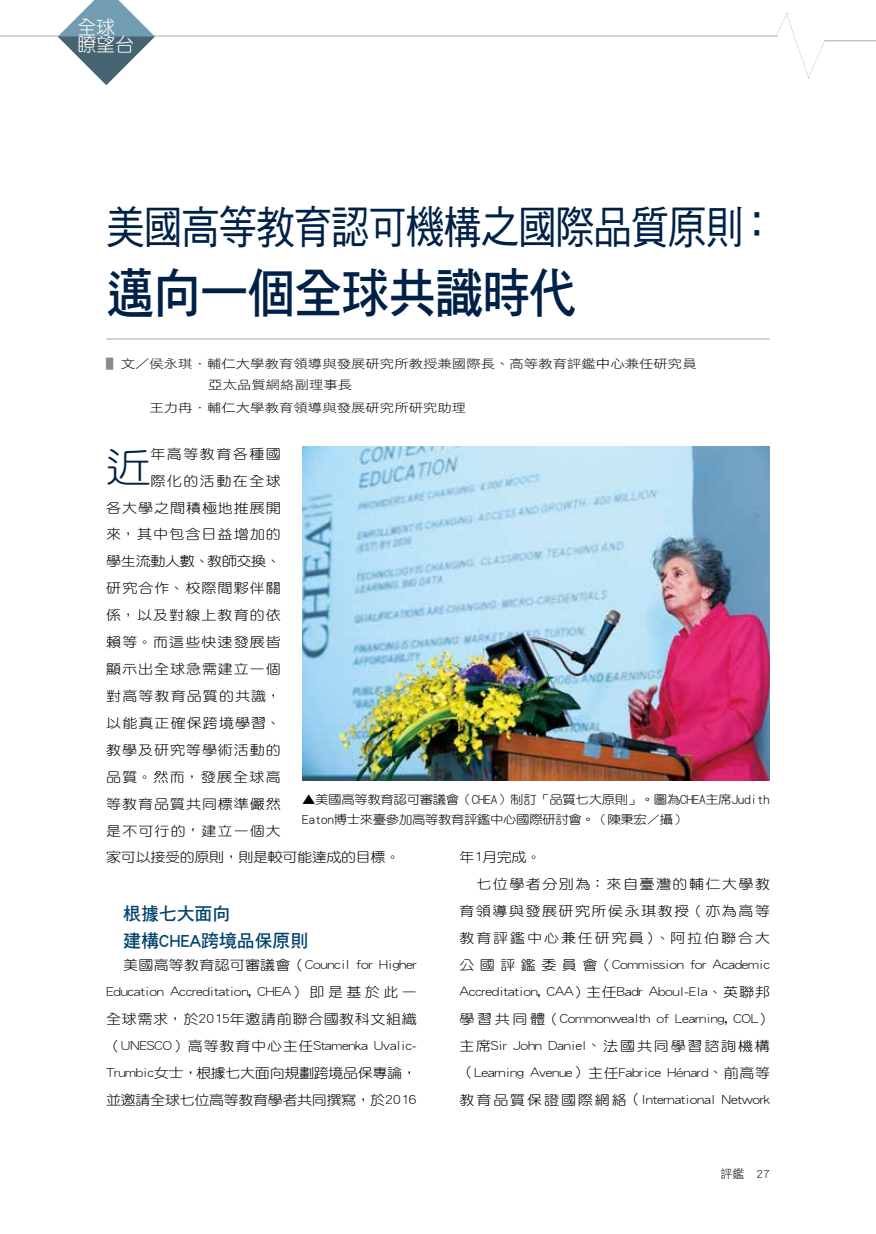
<style>
.page{position:relative;width:876px;height:1234px;background:#fff}
.page>*{position:absolute;margin:0;border:0;box-sizing:border-box;transform-origin:0 0}
.t1{font:53.85px "DF Hei Std W7";letter-spacing:-.03em;color:#002147;scale:.9 1}
.t2{font:44.85px "DF Hei Std W5";letter-spacing:-.04em;color:#002147;scale:.87 1}
.t3{font:40.35px "DF Yuan Lt HK BF";color:#002147;scale:1.12 1}
.t4{font:19.2px/16.8px "DF Yuan Lt HK BF";color:#fff}
.t5{font:18px/27px "DF Hei Std W7";letter-spacing:-.01em;color:#00436a}
.t6{font:13.5px/26.8px "DF Hei Std W3";letter-spacing:-.025em;color:#000;text-align:right;scale:1.12 1}
.t7{font:13.5px "DF Yuan Lt HK BF";letter-spacing:.07em;color:#000;scale:1.12 1}
.t8{font:13.5px/26.8px "DF Yuan Lt HK BF";letter-spacing:-.025em;color:#000;scale:1.12 1}
.t9{font:13.5px "DF Yuan Lt HK BF";letter-spacing:.095em;color:#000;scale:1.12 1}
.t10{font:13.5px "DF Yuan Lt HK BF";letter-spacing:.04em;color:#000;scale:1.12 1}
.t11{font:13.5px "DF Yuan Lt HK BF";letter-spacing:.125em;color:#000;scale:1.12 1}
.t12{font:12px/21px "DF Hei Std W3";color:#000;scale:1.2 1}
.t13{font:12px/19.5px "DF Yuan Lt HK BF";letter-spacing:-.03em;color:#000;scale:1.12 1}
.t14{font:12px "DF Hei Std W3";color:#000}
.s1{color:#898989}
.s2{color:#fff}
.s3{font-family:"DF Hei Std W3"}
.s4{font-family:"DF Yuan Lt HK BF"}
.s5{font-family:"Futura LT";font-weight:300;font-size:12.6px}
</style>
<div class="page">
<hr style="left:0;top:35px;width:776px;height:2px;background:#b5b6b6">
<hr style="left:825px;top:40px;width:51px;height:1px;background:#b5b6b6">
<svg style="left:776px;top:13px;width:50px;height:65px"></svg>
<svg style="left:58px;top:0;width:97px;height:85px"></svg>
<hr style="left:106px;top:338px;width:664px;height:2px;background:#c1c2c2">
<img style="left:302px;top:447px;width:468px;height:333px">
<h3 class="t4" style="left:78px;top:19px;width:58px">全球瞭望台</h3>
<h2 class="t2" style="left:106px;top:202px;width:772px">美國高等教育認可機構之國際品質原則：</h2>
<h1 class="t1" style="left:106px;top:263px;width:525px">邁向一個全球共識時代</h1>
<p class="t12" style="left:208px;top:353px;width:409px;text-indent:-102px"><span class="s1">▌</span>文／侯永琪．輔仁大學教育領導與發展研究所教授兼國際長、高等教育評鑑中心兼任研究員亞太品質網絡副理事長</p>
<p class="t12" style="left:106px;top:396px;width:301px"><span class="s2">▌文</span> 王力冉．輔仁大學教育領導與發展研究所研究助理</p>
<h3 class="t3" style="left:106px;top:447px;width:42px">近</h3>
<p class="t9" style="left:150px;top:447px;width:118px">年高等教育各種國</p>
<p class="t9" style="left:150px;top:473px;width:118px">際化的活動在全球</p>
<p class="t7" style="left:106px;top:500px;width:157px">各大學之間積極地推展開</p>
<p class="t7" style="left:106px;top:527px;width:157px">來<span class="s3">，</span>其中包含日益增加的</p>
<p class="t8" style="left:106px;top:547px;width:157px">學生流動人數<span class="s3">、</span>教師交換<span class="s3">、</span></p>
<p class="t7" style="left:106px;top:581px;width:157px">研究合作<span class="s3">、</span>校際間夥伴關</p>
<p class="t7" style="left:106px;top:608px;width:157px">係<span class="s3">，</span>以及對線上教育的依</p>
<p class="t7" style="left:106px;top:635px;width:157px">賴等<span class="s3">。</span>而這些快速發展皆</p>
<p class="t7" style="left:106px;top:662px;width:157px">顯示出全球急需建立一個</p>
<p class="t7" style="left:106px;top:689px;width:157px">對高等教育品質的共識<span class="s3">，</span></p>
<p class="t7" style="left:106px;top:716px;width:157px">以能真正確保跨境學習<span class="s3">、</span></p>
<p class="t7" style="left:106px;top:742px;width:157px">教學及研究等學術活動的</p>
<p class="t7" style="left:106px;top:769px;width:157px">品質<span class="s3">。</span>然而<span class="s3">，</span>發展全球高</p>
<p class="t7" style="left:106px;top:796px;width:157px">等教育品質共同標準儼然</p>
<p class="t7" style="left:106px;top:823px;width:157px">是不可行的<span class="s3">，</span>建立一個大</p>
<p class="t8" style="left:106px;top:843px;width:264px">家可以接受的原則<span class="s3">，</span>則是較可能達成的目標<span class="s3">。</span></p>
<p class="t13" style="left:302px;top:789px;width:419px">▲美國高等教育認可審議會（CHEA）制訂「品質七大原則」。圖為CHEA主席Judith<br>Eaton博士來臺參加高等教育評鑑中心國際研討會。（陳秉宏／攝）</p>
<p class="t7" style="left:459px;top:850px;width:74px">年<span class="s3">1</span>月完成<span class="s3">。</span></p>
<p class="t9" style="left:476px;top:877px;width:264px">七位學者分別為<span class="s3">：</span>來自臺灣的輔仁大學教</p>
<p class="t9" style="left:459px;top:904px;width:279px">育領導與發展研究所侯永琪教授<span class="s3">（</span>亦為高等</p>
<p class="t11" style="left:459px;top:931px;width:279px">教育評鑑中心兼任研究員<span class="s3">）、</span>阿拉伯聯合大</p>
<p class="t6" style="left:459px;top:950px;width:281px;text-align:left"><span class="s4">公國評鑑委員會</span>（Commission for Academic Accreditation, CAA）<span class="s4">主任</span>Badr Aboul-Ela、<span class="s4">英聯邦學習共同體</span>（Commonwealth of Learning, COL）<span class="s4">主席</span>Sir John Daniel、<span class="s4">法國共同學習諮詢機構</span>（Learning Avenue）<span class="s4">主任</span>Fabrice H<span class="s5">é</span>nard、<span class="s4">前高等教育品質保證國際網絡</span>（International Network</p>
<h3 class="t5" style="left:123px;top:899px;width:187px">根據七大面向<br>建構CHEA跨境品保原則</h3>
<p class="t6" style="left:106px;top:950px;width:279px"><span class="s4">美國高等教育認可審議會</span>（Council for Higher<br>Education Accreditation, CHEA）<span class="s4">即是基於此一</span></p>
<p class="t10" style="left:106px;top:1012px;width:279px">全球需求<span class="s3">，</span>於<span class="s3">2015</span>年邀請前聯合國教科文組織</p>
<p class="t6" style="left:106px;top:1031px;width:279px">（UNESCO）<span class="s4">高等教育中心主任</span>Stamenka Uvalic-</p>
<p class="t8" style="left:106px;top:1059px;width:279px"><span class="s3">Trumbic</span>女士<span class="s3">，</span>根據七大面向規劃跨境品保專論<span class="s3">，</span>並邀請全球七位高等教育學者共同撰寫<span class="s3">，</span>於<span class="s3">2016</span></p>
<p class="t14" style="left:720px;top:1167px;width:51px">評鑑 27</p>
</div>
